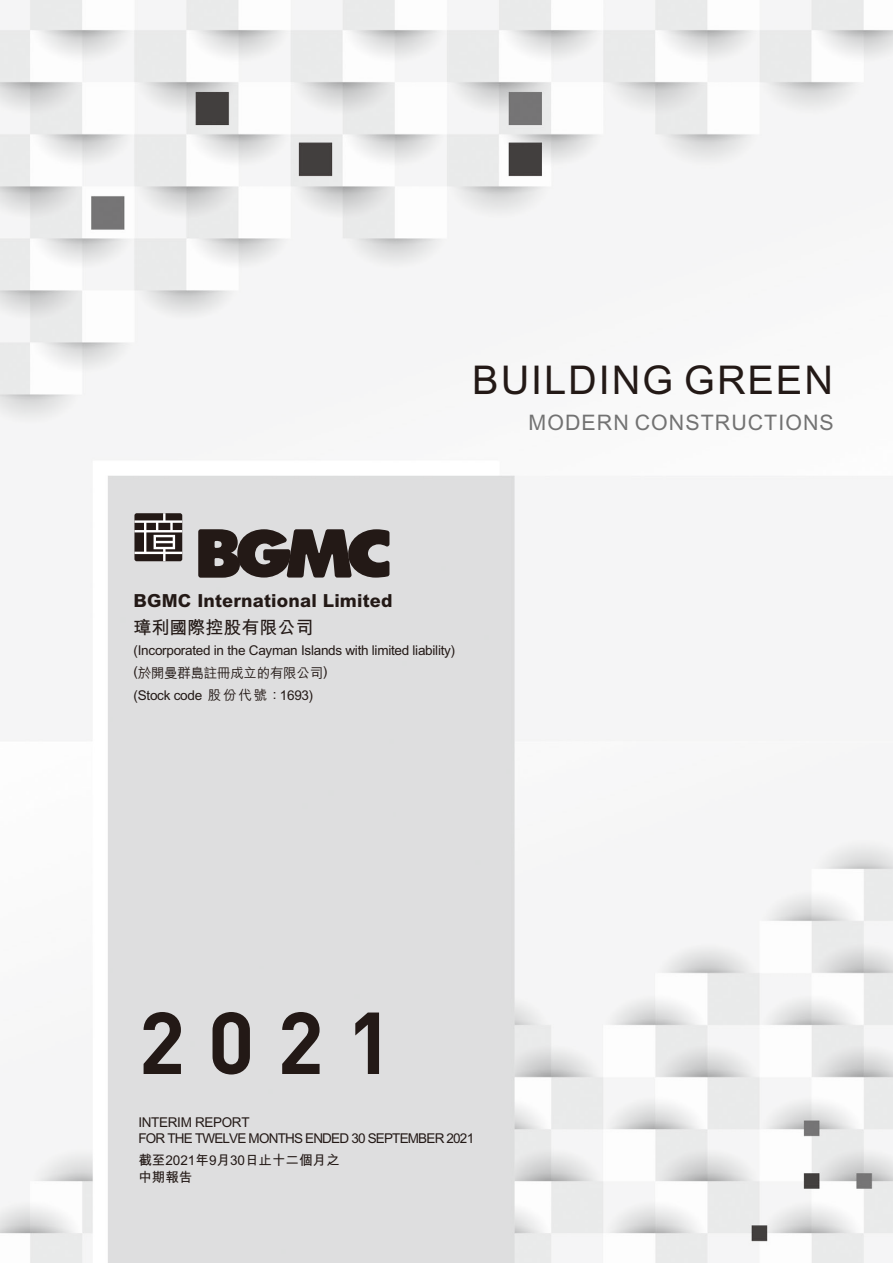
<style>
.page{position:relative;width:893px;height:1263px;background:#fff}
.page>*{position:absolute;margin:0;border:0;box-sizing:border-box;transform-origin:0 0}
.t1{font:700 86.25px "DIN";color:#231916}
.t2{font:39.6px "M Hei HK Bold E Ten B5 H";letter-spacing:.05em;color:#231916}
.t3{font:21.3px "M Hei HK Bold E Ten B5 H";letter-spacing:.05em;color:#727272}
.t4{font:18px "M Hei HK Xbold E Ten B5 H";letter-spacing:.01em;color:#231916}
.t5{font:18px "M Hei HK Bold E Ten B5 H";color:#231916}
.t6{font:13.5px/22.5px "M Hei HK Medium E Ten B5 H";letter-spacing:-.02em;color:#231916}
.t7{font:13.5px/16.2px "M Hei HK Bold E Ten B5 H";letter-spacing:-.06em;color:#231916}
.t8{font:13.5px/16.2px "M Hei HK Bold E Ten B5 H";color:#231916}
</style>
<div class="page">
<img style="left:0;top:0;width:893px;height:1263px">
<svg style="left:198px;top:529px;width:191px;height:49px;background:#4e4745"></svg>
<svg style="left:134px;top:513px;width:48px;height:48px"></svg>
<h2 class="t2" style="left:472px;top:365px;width:362px">BUILDING GREEN</h2>
<h3 class="t3" style="left:529px;top:414px;width:307px">MODERN CONSTRUCTIONS</h3>
<h3 class="t4" style="left:134px;top:594px;width:261px">BGMC International Limited</h3>
<h3 class="t5" style="left:134px;top:620px;width:182px">璋利國際控股有限公司</h3>
<p class="t6" style="left:134px;top:641px;width:323px">(Incorporated in the Cayman Islands with limited liability) (於開曼群島註冊成立的有限公司)<br>(Stock code 股份代號 : 1693)</p>
<h1 class="t1" style="left:138px;top:1011px;width:256px">2021</h1>
<p class="t7" style="left:138px;top:1115px;width:337px">INTERIM REPORT<br>FOR THE TWELVE MONTHS ENDED 30 SEPTEMBER 2021</p>
<p class="t8" style="left:138px;top:1154px;width:203px">截至2021年9月30日止十二個月之中期報告</p>
</div>
